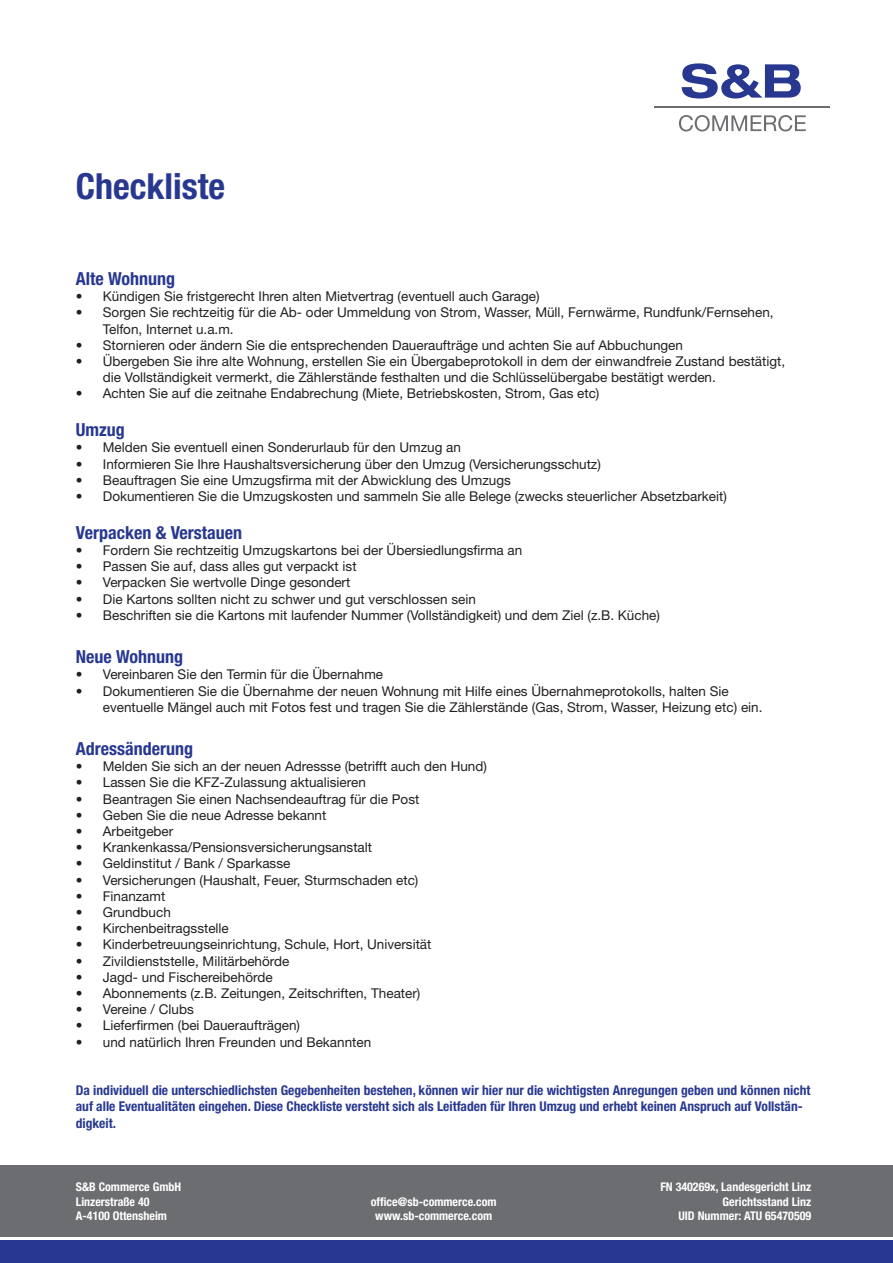
<style>
.page{position:relative;width:893px;height:1263px;background:#fff}
.page>*{position:absolute;margin:0;border:0;box-sizing:border-box;transform-origin:0 0}
.t1{font:700 condensed 36px "Helvetica Neue LT Pro";color:#283890}
.t2{font:700 condensed 18px "Helvetica Neue LT Pro";color:#283890}
.t3{font:13.5px/16.2px "Helvetica Neue LT Pro";color:#231f20}
.t4{font:700 condensed 13.5px/16.2px "Helvetica Neue LT Pro";color:#283890}
.t5{font:700 condensed 12px/14.4px "Helvetica Neue LT Pro";color:#fff}
</style>
<div class="page">
<div style="left:0;top:1165px;width:893px;height:72px;background:#6c6d70"></div>
<div style="left:0;top:1240px;width:893px;height:23px;background:#283890"></div>
<svg style="left:679px;top:115px;width:127px;height:16px"></svg>
<svg style="left:682px;top:63px;width:119px;height:36px"></svg>
<hr style="left:655px;top:106px;width:175px;height:1px;background:#6c6d70">
<h1 class="t1" style="left:76px;top:164px;width:151px">Checkliste</h1>
<h2 class="t2" style="left:76px;top:268px;width:101px">Alte Wohnung</h2>
<p class="t3" style="left:76px;top:288px;width:465px">• Kündigen Sie fristgerecht Ihren alten Mietvertrag (eventuell auch Garage)</p>
<p class="t3" style="left:103px;top:304px;width:672px;text-indent:-27px">• Sorgen Sie rechtzeitig für die Ab- oder Ummeldung von Strom, Wasser, Müll, Fernwärme, Rundfunk/Fernsehen,<br>Telfon, Internet u.a.m.</p>
<p class="t3" style="left:76px;top:337px;width:609px">• Stornieren oder ändern Sie die entsprechenden Daueraufträge und achten Sie auf Abbuchungen</p>
<p class="t3" style="left:103px;top:353px;width:684px;text-indent:-27px">• Übergeben Sie ihre alte Wohnung, erstellen Sie ein Übergabeprotokoll in dem der einwandfreie Zustand bestätigt, die Vollständigkeit vermerkt, die Zählerstände festhalten und die Schlüsselübergabe bestätigt werden.</p>
<p class="t3" style="left:76px;top:385px;width:525px">• Achten Sie auf die zeitnahe Endabrechung (Miete, Betriebskosten, Strom, Gas etc)</p>
<h2 class="t2" style="left:76px;top:419px;width:50px">Umzug</h2>
<p class="t3" style="left:76px;top:439px;width:387px">• Melden Sie eventuell einen Sonderurlaub für den Umzug an</p>
<p class="t3" style="left:76px;top:455px;width:527px">• Informieren Sie Ihre Haushaltsversicherung über den Umzug (Versicherungsschutz)</p>
<p class="t3" style="left:76px;top:472px;width:437px">• Beauftragen Sie eine Umzugsfirma mit der Abwicklung des Umzugs</p>
<p class="t3" style="left:76px;top:488px;width:653px">• Dokumentieren Sie die Umzugskosten und sammeln Sie alle Belege (zwecks steuerlicher Absetzbarkeit)</p>
<h2 class="t2" style="left:76px;top:522px;width:168px">Verpacken &amp; Verstauen</h2>
<p class="t3" style="left:76px;top:542px;width:448px">• Fordern Sie rechtzeitig Umzugskartons bei der Übersiedlungsfirma an</p>
<p class="t3" style="left:76px;top:558px;width:282px">• Passen Sie auf, dass alles gut verpackt ist</p>
<p class="t3" style="left:76px;top:574px;width:276px">• Verpacken Sie wertvolle Dinge gesondert</p>
<p class="t3" style="left:76px;top:590px;width:402px">• Die Kartons sollten nicht zu schwer und gut verschlossen sein</p>
<p class="t3" style="left:76px;top:607px;width:586px">• Beschriften sie die Kartons mit laufender Nummer (Vollständigkeit) und dem Ziel (z.B. Küche)</p>
<h2 class="t2" style="left:76px;top:646px;width:109px">Neue Wohnung</h2>
<p class="t3" style="left:76px;top:666px;width:309px">• Vereinbaren Sie den Termin für die Übernahme</p>
<p class="t3" style="left:103px;top:682px;width:661px;text-indent:-27px">• Dokumentieren Sie die Übernahme der neuen Wohnung mit Hilfe eines Übernahmeprotokolls, halten Sie eventuelle Mängel auch mit Fotos fest und tragen Sie die Zählerstände (Gas, Strom, Wasser, Heizung etc) ein.</p>
<h2 class="t2" style="left:76px;top:738px;width:119px">Adressänderung</h2>
<p class="t3" style="left:76px;top:758px;width:413px">• Melden Sie sich an der neuen Adressse (betrifft auch den Hund)</p>
<p class="t3" style="left:76px;top:774px;width:292px">• Lassen Sie die KFZ-Zulassung aktualisieren</p>
<p class="t3" style="left:76px;top:790px;width:345px">• Beantragen Sie einen Nachsendeauftrag für die Post</p>
<p class="t3" style="left:76px;top:806px;width:252px">• Geben Sie die neue Adresse bekannt</p>
<p class="t3" style="left:76px;top:823px;width:99px">• Arbeitgeber</p>
<p class="t3" style="left:76px;top:839px;width:298px">• Krankenkassa/Pensionsversicherungsanstalt</p>
<p class="t3" style="left:76px;top:855px;width:216px">• Geldinstitut / Bank / Sparkasse</p>
<p class="t3" style="left:76px;top:871px;width:344px">• Versicherungen (Haushalt, Feuer, Sturmschaden etc)</p>
<p class="t3" style="left:76px;top:887px;width:91px">• Finanzamt</p>
<p class="t3" style="left:76px;top:904px;width:97px">• Grundbuch</p>
<p class="t3" style="left:76px;top:920px;width:155px">• Kirchenbeitragsstelle</p>
<p class="t3" style="left:76px;top:936px;width:357px">• Kinderbetreuungseinrichtung, Schule, Hort, Universität</p>
<p class="t3" style="left:76px;top:952px;width:215px">• Zivildienststelle, Militärbehörde</p>
<p class="t3" style="left:76px;top:968px;width:198px">• Jagd- und Fischereibehörde</p>
<p class="t3" style="left:76px;top:985px;width:346px">• Abonnements (z.B. Zeitungen, Zeitschriften, Theater)</p>
<p class="t3" style="left:76px;top:1001px;width:120px">• Vereine / Clubs</p>
<p class="t3" style="left:76px;top:1017px;width:226px">• Lieferfirmen (bei Daueraufträgen)</p>
<p class="t3" style="left:76px;top:1033px;width:297px">• und natürlich Ihren Freunden und Bekannten</p>
<p class="t4" style="left:76px;top:1082px;width:736px">Da individuell die unterschiedlichsten Gegebenheiten bestehen, können wir hier nur die wichtigsten Anregungen geben und können nicht auf alle Eventualitäten eingehen. Diese Checkliste versteht sich als Leitfaden für Ihren Umzug und erhebt keinen Anspruch auf Vollstän&shy;digkeit.</p>
<p class="t5" style="left:76px;top:1180px;width:107px">S&amp;B Commerce GmbH<br>Linzerstraße 40<br>A-4100 Ottensheim</p>
<p class="t5" style="left:371px;top:1194px;width:127px;text-align:center">office@sb-commerce.com www.sb-commerce.com</p>
<p class="t5" style="left:660px;top:1180px;width:152px;text-align:right">FN 340269x, Landesgericht Linz<br>Gerichtsstand Linz<br>UID Nummer: ATU 65470509</p>
</div>
